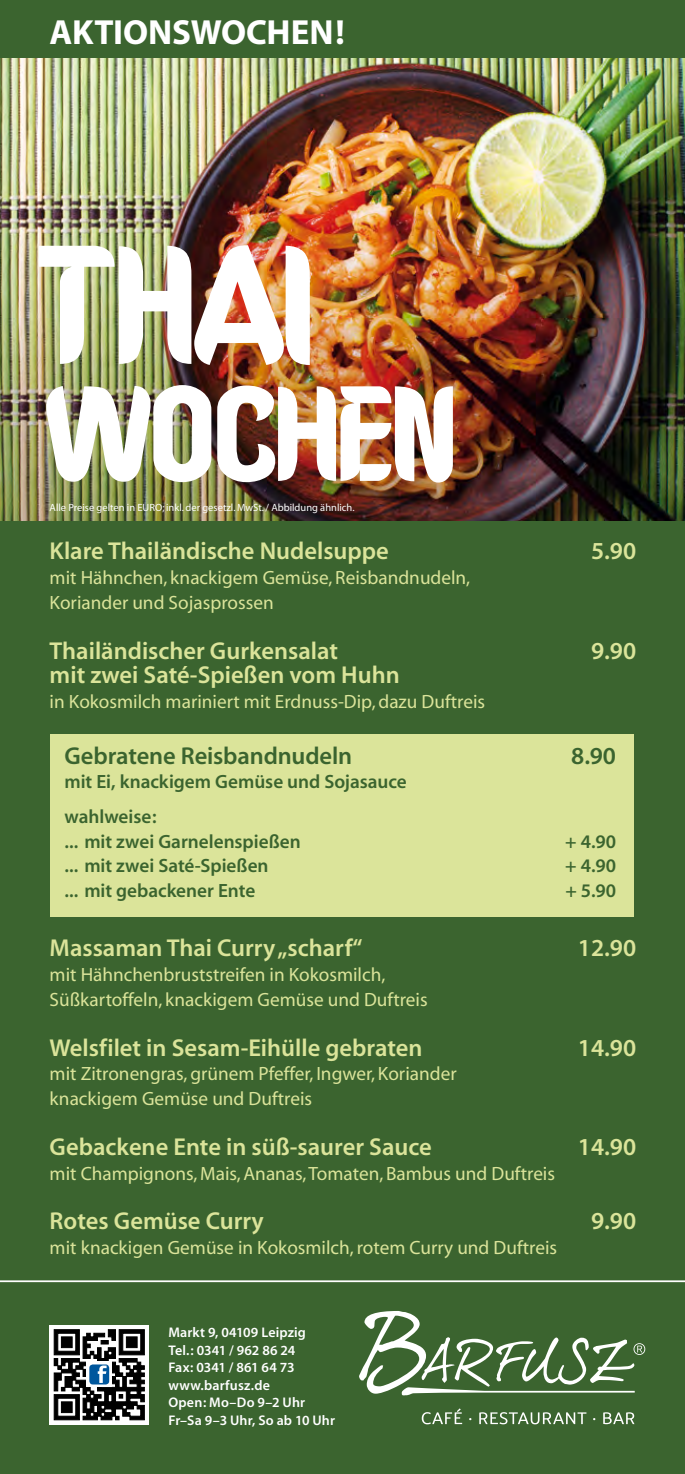
<style>
.page{position:relative;width:685px;height:1474px;background:#fff}
.page>*{position:absolute;margin:0;border:0;box-sizing:border-box;transform-origin:0 0}
.t1{font:175px "Oregon";color:#fff}
.t2{font:140px "Oregon";letter-spacing:-.01em;color:#fff}
.t3{font:35px "Adobe Corp ID Myriad Bd";letter-spacing:-.005em;color:#fff}
.t4{font:24.5px "Adobe Corp ID Myriad Sb";color:#dbe49a}
.t5{font:24.5px "Adobe Corp ID Myriad Sb";letter-spacing:-.005em;color:#3b642f}
.t6{font:19.25px/24.8px "Adobe Corp ID Myriad Rg";color:#dbe49a}
.t7{font:19.25px/35px "Adobe Corp ID Myriad Sb";color:#3b642f}
.t8{font:14px/17.5px "Adobe Corp ID Myriad Sb";letter-spacing:.01em;color:#fff}
.t9{font:10.5px "Adobe Corp ID Myriad Rg";color:#fff}
</style>
<div class="page">
<img style="left:0;top:57px;width:685px;height:464px">
<div style="left:0;top:521px;width:685px;height:952px;background:#3b642f"></div>
<div style="left:0;top:0;width:685px;height:57px;background:#3b642f"></div>
<svg style="left:421px;top:1408px;width:213px;height:16px"></svg>
<svg style="left:359px;top:1311px;width:286px;height:84px"></svg>
<div style="left:50px;top:1324px;width:99px;height:100px;background:#fff"></div>
<svg style="left:54px;top:1329px;width:91px;height:91px"></svg>
<hr style="left:0;top:1280px;width:685px;height:2px;background:#fff">
<div style="left:50px;top:734px;width:584px;height:183px;background:#dbe49a"></div>
<h3 class="t3" style="left:50px;top:14px;width:297px">AKTIONSWOCHEN!</h3>
<h1 class="t1" style="left:37px;top:229px;width:278px">THAI</h1>
<h2 class="t2" style="left:45px;top:373px;width:413px">WOCHEN</h2>
<p class="t9" style="left:50px;top:502px;width:306px">Alle Preise gelten in EURO; inkl. der gesetzl. MwSt. / Abbildung ähnlich.</p>
<p class="t4" style="left:50px;top:538px;width:341px">Klare Thailändische Nudelsuppe</p>
<p class="t4" style="left:591px;top:538px;width:47px">5.90</p>
<p class="t6" style="left:50px;top:566px;width:422px">mit Hähnchen, knackigem Gemüse, Reisbandnudeln,<br>Koriander und Sojasprossen</p>
<p class="t4" style="left:50px;top:638px;width:290px">Thailändischer Gurkensalat</p>
<p class="t4" style="left:591px;top:638px;width:47px">9.90</p>
<p class="t4" style="left:50px;top:662px;width:351px">mit zwei Saté-Spießen vom Huhn</p>
<p class="t6" style="left:50px;top:690px;width:437px">in Kokosmilch mariniert mit Erdnuss-Dip, dazu Duftreis</p>
<p class="t5" style="left:64px;top:743px;width:289px">Gebratene Reisbandnudeln</p>
<p class="t5" style="left:571px;top:743px;width:46px">8.90</p>
<p class="t7" style="left:64px;top:765px;width:344px">mit Ei, knackigem Gemüse und Sojasauce wahlweise:</p>
<p class="t7" style="left:64px;top:824px;width:238px">... mit zwei Garnelenspießen</p>
<p class="t7" style="left:565px;top:824px;width:52px">+ 4.90</p>
<p class="t7" style="left:64px;top:849px;width:205px">... mit zwei Saté-Spießen</p>
<p class="t7" style="left:565px;top:849px;width:52px">+ 4.90</p>
<p class="t7" style="left:64px;top:873px;width:192px">... mit gebackener Ente</p>
<p class="t7" style="left:565px;top:873px;width:52px">+ 5.90</p>
<p class="t4" style="left:50px;top:935px;width:314px">Massaman Thai Curry „scharf“</p>
<p class="t4" style="left:578px;top:935px;width:60px">12.90</p>
<p class="t6" style="left:50px;top:963px;width:379px">mit Hähnchenbruststreifen in Kokosmilch,<br>Süßkartoffeln, knackigem Gemüse und Duftreis</p>
<p class="t4" style="left:50px;top:1034px;width:374px">Welsfilet in Sesam-Eihülle gebraten</p>
<p class="t4" style="left:578px;top:1034px;width:60px">14.90</p>
<p class="t6" style="left:50px;top:1062px;width:408px">mit Zitronengras, grünem Pfeffer, Ingwer, Koriander knackigem Gemüse und Duftreis</p>
<p class="t4" style="left:50px;top:1134px;width:384px">Gebackene Ente in süß-saurer Sauce</p>
<p class="t4" style="left:578px;top:1134px;width:60px">14.90</p>
<p class="t6" style="left:50px;top:1161px;width:507px">mit Champignons, Mais, Ananas, Tomaten, Bambus und Duftreis</p>
<p class="t4" style="left:50px;top:1208px;width:216px">Rotes Gemüse Curry</p>
<p class="t4" style="left:591px;top:1208px;width:47px">9.90</p>
<p class="t6" style="left:50px;top:1236px;width:509px">mit knackigen Gemüse in Kokosmilch, rotem Curry und Duftreis</p>
<p class="t8" style="left:168px;top:1324px;width:168px">Markt 9, 04109 Leipzig<br>Tel.: 0341 / 962 86 24<br>Fax: 0341 / 861 64 73 www.barfusz.de<br>Open: Mo–Do 9–2 Uhr<br>Fr–Sa 9–3 Uhr, So ab 10 Uhr</p>
</div>
